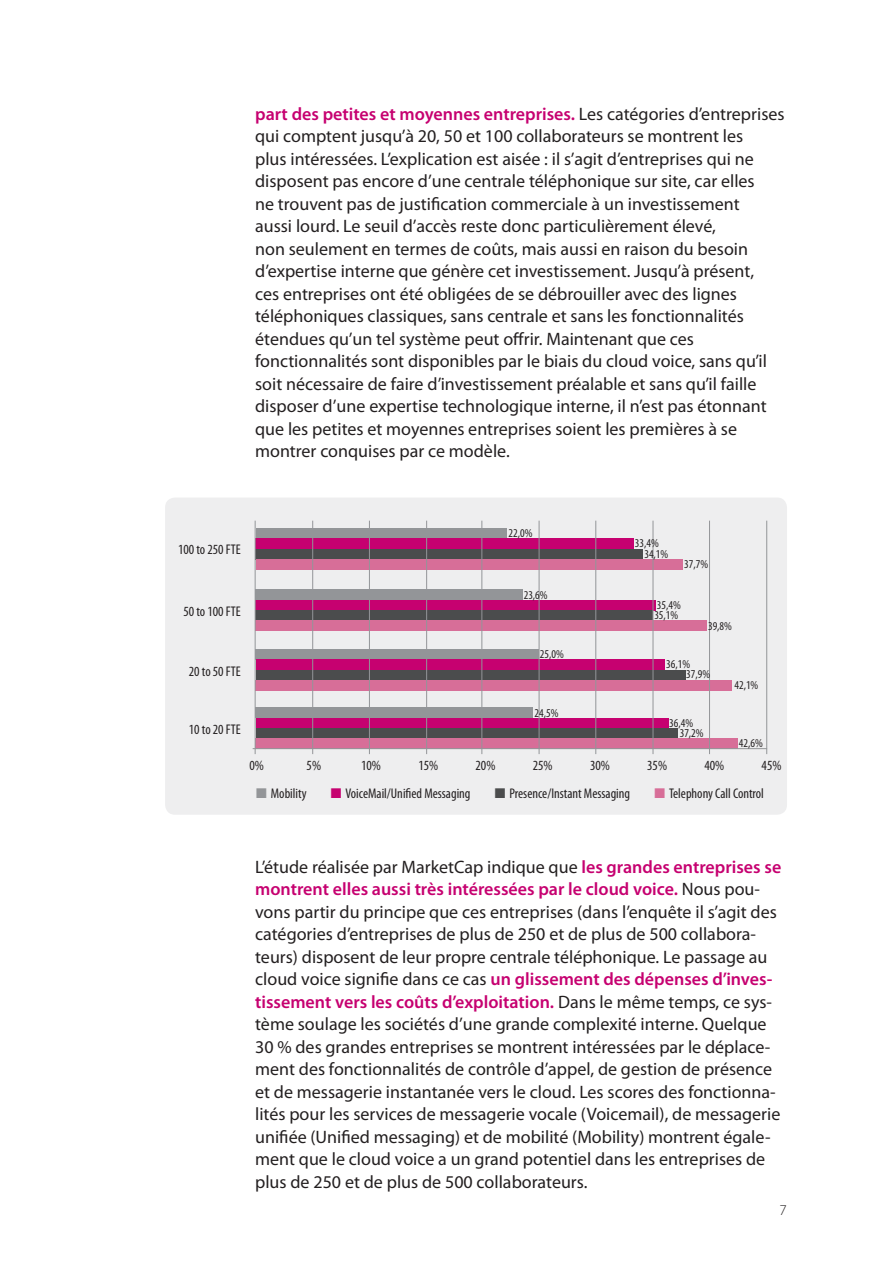
<style>
.page{position:relative;width:893px;height:1263px;background:#fff}
.page>*{position:absolute;margin:0;border:0;box-sizing:border-box;transform-origin:0 0}
.t1{font:18px/22.5px "Myriad Pro";color:#231f20}
.t2{font:300 15px "Myriad Pro";color:#231f20}
.t3{font:condensed 14.1px "Myriad Pro";color:#231f20}
.t4{font:condensed 12px "Myriad Pro";color:#231f20}
.s1{font-weight:600;color:#c60170}
.s2{color:#939598}
.s3{color:#c60170}
.s4{color:#4b4c4d}
.s5{color:#d76e98}
</style>
<div class="page">
<div style="left:165px;top:497px;width:622px;height:318px;background:#eeeeef;border-radius:10px"></div>
<div style="left:256px;top:529px;width:250px;height:10px;background:#939598"></div>
<div style="left:256px;top:590px;width:267px;height:10px;background:#939598"></div>
<div style="left:256px;top:649px;width:283px;height:11px;background:#939598"></div>
<div style="left:256px;top:708px;width:277px;height:10px;background:#939598"></div>
<div style="left:256px;top:539px;width:378px;height:10px;background:#c60170"></div>
<div style="left:256px;top:600px;width:400px;height:10px;background:#c60170"></div>
<div style="left:256px;top:660px;width:409px;height:10px;background:#c60170"></div>
<div style="left:256px;top:718px;width:413px;height:10px;background:#c60170"></div>
<div style="left:256px;top:549px;width:387px;height:10px;background:#4b4c4d"></div>
<div style="left:256px;top:610px;width:397px;height:10px;background:#4b4c4d"></div>
<div style="left:256px;top:670px;width:429px;height:10px;background:#4b4c4d"></div>
<div style="left:256px;top:728px;width:421px;height:10px;background:#4b4c4d"></div>
<div style="left:256px;top:559px;width:426px;height:10px;background:#d76e98"></div>
<div style="left:256px;top:620px;width:451px;height:11px;background:#d76e98"></div>
<div style="left:256px;top:680px;width:476px;height:10px;background:#d76e98"></div>
<div style="left:256px;top:738px;width:482px;height:10px;background:#d76e98"></div>
<hr style="left:255px;top:521px;width:1px;height:233px;background:#939598">
<hr style="left:312px;top:521px;width:1px;height:233px;background:#939598">
<hr style="left:369px;top:521px;width:1px;height:233px;background:#939598">
<hr style="left:426px;top:521px;width:1px;height:233px;background:#939598">
<hr style="left:481px;top:521px;width:1px;height:233px;background:#939598">
<hr style="left:539px;top:521px;width:1px;height:233px;background:#939598">
<hr style="left:595px;top:521px;width:1px;height:233px;background:#939598">
<hr style="left:653px;top:521px;width:1px;height:233px;background:#939598">
<hr style="left:709px;top:521px;width:1px;height:233px;background:#939598">
<hr style="left:766px;top:521px;width:1px;height:233px;background:#939598">
<hr style="left:253px;top:748px;width:514px;height:1px;background:#939598">
<p class="t1" style="left:255px;top:102px;width:531px"><span class="s1">part des petites et moyennes entreprises.</span> Les catégories d’entreprises qui comptent jusqu’à 20, 50 et 100 collaborateurs se montrent les<br>plus intéressées. L’explication est aisée : il s’agit d’entreprises qui ne disposent pas encore d’une centrale téléphonique sur site, car elles<br>ne trouvent pas de justification commerciale à un investissement<br>aussi lourd. Le seuil d’accès reste donc particulièrement élevé,<br>non seulement en termes de coûts, mais aussi en raison du besoin d’expertise interne que génère cet investissement. Jusqu’à présent,<br>ces entreprises ont été obligées de se débrouiller avec des lignes téléphoniques classiques, sans centrale et sans les fonctionnalités étendues qu’un tel système peut offrir. Maintenant que ces fonctionnalités sont disponibles par le biais du cloud voice, sans qu’il soit nécessaire de faire d’investissement préalable et sans qu’il faille disposer d’une expertise technologique interne, il n’est pas étonnant que les petites et moyennes entreprises soient les premières à se montrer conquises par ce modèle.</p>
<p class="t3" style="left:178px;top:541px;width:64px">100 to 250 FTE</p>
<p class="t4" style="left:509px;top:526px;width:25px">22,0%</p>
<p class="t4" style="left:635px;top:536px;width:25px">33,4%</p>
<p class="t4" style="left:644px;top:547px;width:25px">34,1%</p>
<p class="t4" style="left:684px;top:557px;width:25px">37,7%</p>
<p class="t3" style="left:183px;top:603px;width:59px">50 to 100 FTE</p>
<p class="t4" style="left:524px;top:588px;width:25px">23,6%</p>
<p class="t4" style="left:657px;top:598px;width:25px">35,4%</p>
<p class="t4" style="left:654px;top:608px;width:25px">35,1%</p>
<p class="t4" style="left:708px;top:619px;width:25px">39,8%</p>
<p class="t3" style="left:189px;top:662px;width:53px">20 to 50 FTE</p>
<p class="t4" style="left:540px;top:647px;width:25px">25,0%</p>
<p class="t4" style="left:666px;top:657px;width:25px">36,1%</p>
<p class="t4" style="left:686px;top:667px;width:25px">37,9%</p>
<p class="t4" style="left:734px;top:678px;width:25px">42,1%</p>
<p class="t3" style="left:189px;top:720px;width:53px">10 to 20 FTE</p>
<p class="t4" style="left:534px;top:705px;width:25px">24,5%</p>
<p class="t4" style="left:669px;top:716px;width:25px">36,4%</p>
<p class="t4" style="left:680px;top:726px;width:25px">37,2%</p>
<p class="t4" style="left:739px;top:736px;width:25px">42,6%</p>
<p class="t3" style="left:249px;top:757px;width:16px">0%</p>
<p class="t3" style="left:256px;top:784px;width:52px"><span class="s2">■</span> Mobility</p>
<p class="t3" style="left:331px;top:784px;width:141px"><span class="s3">■</span> VoiceMail/Unified Messaging</p>
<p class="t3" style="left:495px;top:784px;width:137px"><span class="s4">■</span> Presence/Instant Messaging</p>
<p class="t3" style="left:654px;top:784px;width:111px"><span class="s5">■</span> Telephony Call Control</p>
<p class="t3" style="left:307px;top:757px;width:16px">5%</p>
<p class="t3" style="left:361px;top:757px;width:21px">10%</p>
<p class="t3" style="left:418px;top:757px;width:21px">15%</p>
<p class="t3" style="left:476px;top:757px;width:21px">20%</p>
<p class="t3" style="left:533px;top:757px;width:21px">25%</p>
<p class="t3" style="left:590px;top:757px;width:21px">30%</p>
<p class="t3" style="left:647px;top:757px;width:21px">35%</p>
<p class="t3" style="left:704px;top:757px;width:21px">40%</p>
<p class="t3" style="left:762px;top:757px;width:21px">45%</p>
<p class="t1" style="left:255px;top:855px;width:528px">L’étude réalisée par MarketCap indique que <span class="s1">les grandes entreprises se montrent elles aussi très intéressées par le cloud voice.</span> Nous pou&shy;vons partir du principe que ces entreprises (dans l’enquête il s’agit des catégories d’entreprises de plus de 250 et de plus de 500 collabora&shy;teurs) disposent de leur propre centrale téléphonique. Le passage au cloud voice signifie dans ce cas <span class="s1">un glissement des dépenses d’inves&shy;tissement vers les coûts d’exploitation.</span> Dans le même temps, ce sys&shy;tème soulage les sociétés d’une grande complexité interne. Quelque 30 % des grandes entreprises se montrent intéressées par le déplace&shy;ment des fonctionnalités de contrôle d’appel, de gestion de présence et de messagerie instantanée vers le cloud. Les scores des fonctionna&shy;lités pour les services de messagerie vocale (Voicemail), de messagerie unifiée (Unified messaging) et de mobilité (Mobility) montrent égale&shy;ment que le cloud voice a un grand potentiel dans les entreprises de plus de 250 et de plus de 500 collaborateurs.</p>
<p class="t2" style="left:779px;top:1202px;width:9px">7</p>
</div>
